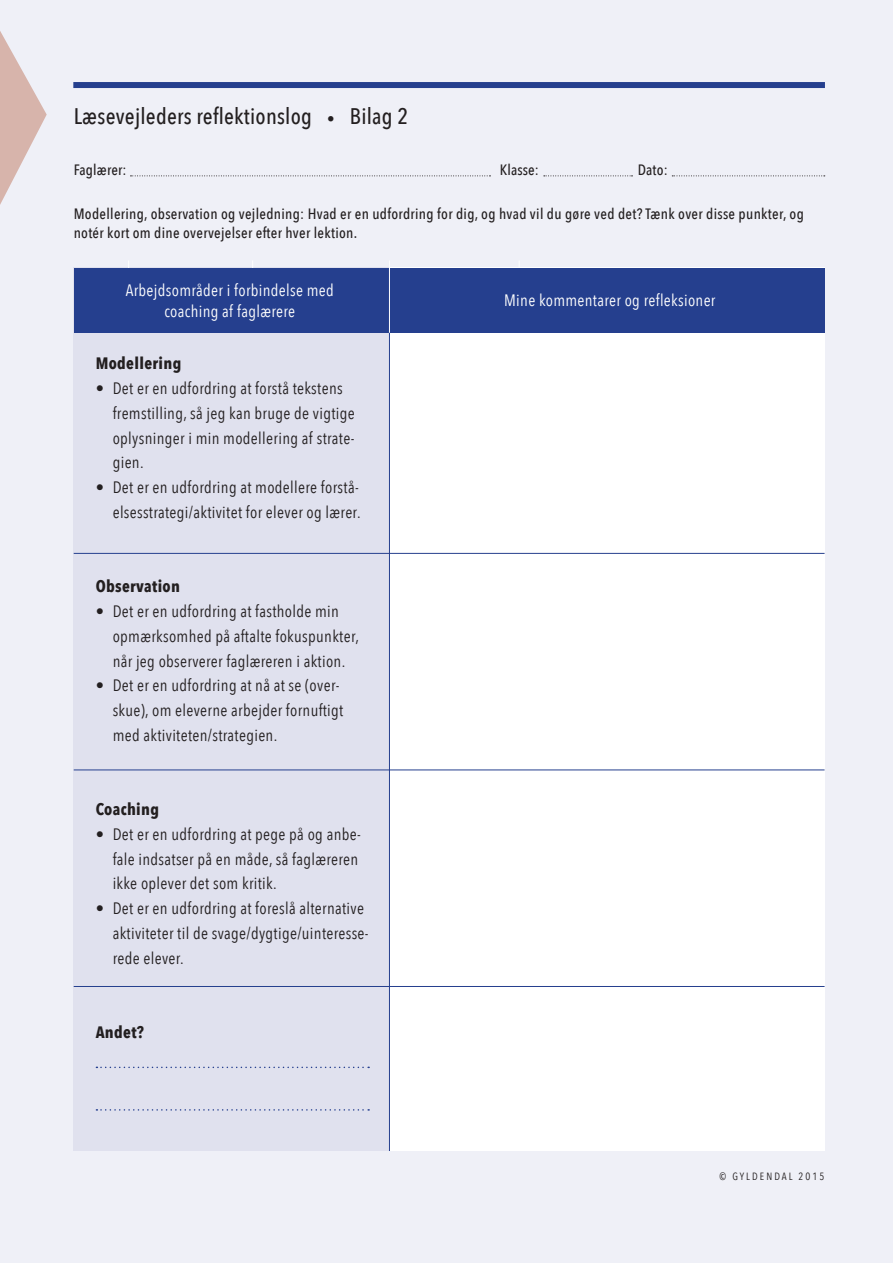
<style>
.page{position:relative;width:893px;height:1263px;background:#eff0f7}
.page>*{position:absolute;margin:0;border:0;box-sizing:border-box;transform-origin:0 0}
.t1{font:500 22.5px "Avenir Next Condensed";letter-spacing:.01em;color:#231f20}
.t2{font:16.5px/24.8px "Avenir Next Condensed";letter-spacing:.02em;color:#231f20}
.t3{font:16.5px/21px "Avenir Next Condensed";letter-spacing:.02em;color:#fff;text-align:center}
.t4{font:700 16.5px "Avenir Next Condensed";letter-spacing:.02em;color:#231f20}
.t5{font:500 15px/19.5px "Avenir Next Condensed";letter-spacing:.02em;color:#231f20}
.t6{font:10.5px "Avenir Next Condensed";letter-spacing:.2em;color:#231f20}
.s1{font-size:15px}
</style>
<div class="page">
<div style="left:74px;top:268px;width:751px;height:883px;background:#fff"></div>
<div style="left:74px;top:268px;width:315px;height:883px;background:#e0e1ee"></div>
<svg style="left:130px;top:175px;width:360px;height:1px"></svg>
<svg style="left:672px;top:175px;width:153px;height:1px"></svg>
<svg style="left:544px;top:175px;width:88px;height:1px"></svg>
<div style="left:73px;top:82px;width:752px;height:6px;background:#253f8e"></div>
<hr style="left:389px;top:309px;width:1px;height:842px;background:#253f8e">
<hr style="left:128px;top:260px;width:1px;height:49px;background:#fff">
<hr style="left:252px;top:260px;width:1px;height:49px;background:#fff">
<hr style="left:519px;top:260px;width:1px;height:49px;background:#fff">
<div style="left:74px;top:268px;width:751px;height:65px;background:#253f8e"></div>
<hr style="left:389px;top:260px;width:1px;height:73px;background:#fff">
<hr style="left:74px;top:986px;width:751px;height:1px;background:#253f8e">
<hr style="left:74px;top:553px;width:751px;height:1px;background:#253f8e">
<hr style="left:74px;top:769px;width:751px;height:1px;background:#253f8e">
<svg style="left:96px;top:1066px;width:273px;height:2px"></svg>
<svg style="left:96px;top:1109px;width:273px;height:2px"></svg>
<svg style="left:0;top:31px;width:47px;height:174px"></svg>
<p class="t1" style="left:74px;top:103px;width:336px">Læsevejleders reflektionslog <span class="s1">•</span> Bilag 2</p>
<p class="t5" style="left:74px;top:160px;width:54px">Faglærer:</p>
<p class="t5" style="left:500px;top:160px;width:41px">Klasse:</p>
<p class="t5" style="left:638px;top:160px;width:31px">Dato:</p>
<p class="t5" style="left:74px;top:204px;width:732px">Modellering, observation og vejledning: Hvad er en udfordring for dig, og hvad vil du gøre ved det? Tænk over disse punkter, og notér kort om dine overvejelser efter hver lektion.</p>
<p class="t3" style="left:126px;top:279px;width:210px">Arbejdsområder i forbindelse med coaching af faglærere</p>
<p class="t3" style="left:504px;top:289px;width:213px">Mine kommentarer og refleksioner</p>
<p class="t4" style="left:96px;top:354px;width:87px">Modellering</p>
<p class="t2" style="left:113px;top:375px;width:244px;text-indent:-17px">• Det er en udfordring at forstå tekstens fremstilling, så jeg kan bruge de vigtige oplysninger i min modellering af strate&shy;gien.</p>
<p class="t2" style="left:96px;top:474px;width:266px;text-align:right">• Det er en udfordring at modellere forstå&shy;elsesstrategi/aktivitet for elever og lærer.</p>
<p class="t4" style="left:96px;top:576px;width:86px">Observation</p>
<p class="t2" style="left:113px;top:598px;width:248px;text-indent:-17px">• Det er en udfordring at fastholde min opmærksomhed på aftalte fokuspunkter, når jeg observerer faglæreren i aktion.</p>
<p class="t2" style="left:113px;top:672px;width:232px;text-indent:-17px">• Det er en udfordring at nå at se (over&shy;skue), om eleverne arbejder fornuftigt med aktiviteten/strategien.</p>
<p class="t4" style="left:96px;top:799px;width:65px">Coaching</p>
<p class="t2" style="left:113px;top:821px;width:250px;text-indent:-17px">• Det er en udfordring at pege på og anbe&shy;fale indsatser på en måde, så faglæreren ikke oplever det som kritik.</p>
<p class="t2" style="left:113px;top:895px;width:257px;text-indent:-17px">• Det er en udfordring at foreslå alternative aktiviteter til de svage/dygtige/uinteresse&shy;rede elever.</p>
<p class="t4" style="left:96px;top:1022px;width:50px">Andet?</p>
<p class="t6" style="left:719px;top:1167px;width:107px">© GYLDENDAL 2015</p>
</div>
